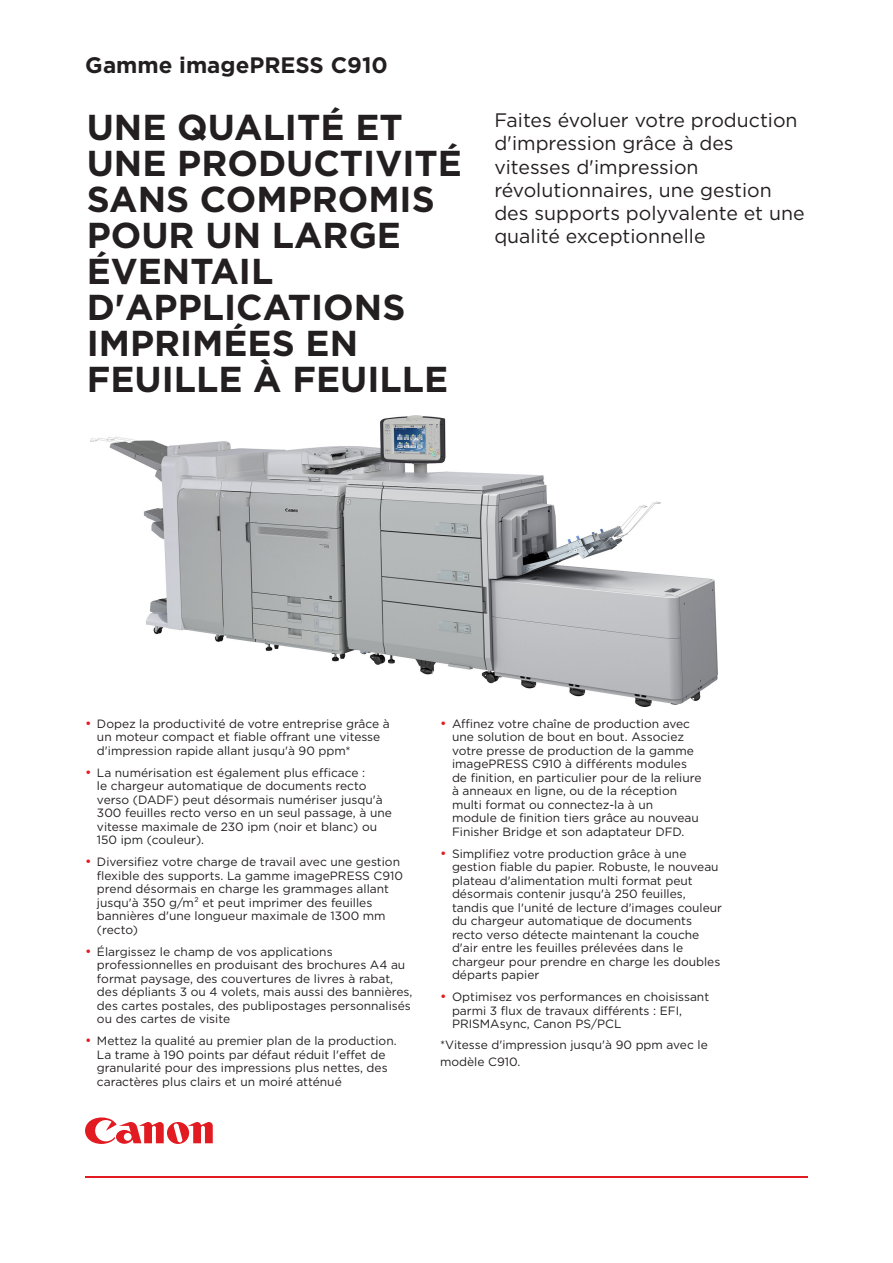
<style>
.page{position:relative;width:893px;height:1263px;background:#fff}
.page>*{position:absolute;margin:0;border:0;box-sizing:border-box;transform-origin:0 0}
.COVER_HEADER_MEDIUM{font:700 36px/36px "Gotham";color:#231f20}
.t1{font:700 22.35px "Gotham";color:#231f20}
.INTRO{font:19.5px/23.2px "Gotham";color:#231f20}
.BODY_BULLETS{font:12px/13.5px "Gotham";color:#231f20}
.s1{font-size:13.5px;color:#e21a21}
</style>
<div class="page">
<svg style="left:85px;top:1117px;width:128px;height:27px"></svg>
<hr style="left:85px;top:1176px;width:723px;height:2px;background:#e21a21">
<img style="left:91px;top:415px;width:627px;height:291px">
<p class="t1" style="left:85px;top:50px;width:304px">Gamme imagePRESS C910</p>
<p class="COVER_HEADER_MEDIUM" style="left:87px;top:109px;width:377px">UNE QUALITÉ ET<br>UNE PRODUCTIVITÉ<br>SANS COMPROMIS<br>POUR UN LARGE<br>ÉVENTAIL<br>D'APPLICATIONS<br>IMPRIMÉES EN<br>FEUILLE À FEUILLE</p>
<p class="INTRO" style="left:494px;top:108px;width:312px">Faites évoluer votre production d'impression grâce à des vitesses d'impression révolutionnaires, une gestion des supports polyvalente et une qualité exceptionnelle</p>
<p class="BODY_BULLETS" style="left:97px;top:716px;width:294px;text-indent:-12px"><span class="s1">•</span> Dopez la productivité de votre entreprise grâce à un moteur compact et fiable offrant une vitesse d'impression rapide allant jusqu'à 90 ppm*</p>
<p class="BODY_BULLETS" style="left:97px;top:765px;width:296px;text-indent:-12px"><span class="s1">•</span> La numérisation est également plus efficace :<br>le chargeur automatique de documents recto verso (DADF) peut désormais numériser jusqu'à 300 feuilles recto verso en un seul passage, à une vitesse maximale de 230 ipm (noir et blanc) ou 150 ipm (couleur).</p>
<p class="BODY_BULLETS" style="left:97px;top:855px;width:308px;text-indent:-12px"><span class="s1">•</span> Diversifiez votre charge de travail avec une gestion flexible des supports. La gamme imagePRESS C910 prend désormais en charge les grammages allant jusqu'à 350 g/m² et peut imprimer des feuilles bannières d'une longueur maximale de 1300 mm (recto)</p>
<p class="BODY_BULLETS" style="left:97px;top:944px;width:317px;text-indent:-12px"><span class="s1">•</span> Élargissez le champ de vos applications professionnelles en produisant des brochures A4 au format paysage, des couvertures de livres à rabat, des dépliants 3 ou 4 volets, mais aussi des bannières, des cartes postales, des publipostages personnalisés ou des cartes de visite</p>
<p class="BODY_BULLETS" style="left:97px;top:1034px;width:301px;text-indent:-12px"><span class="s1">•</span> Mettez la qualité au premier plan de la production.<br>La trame à 190 points par défaut réduit l'effet de granularité pour des impressions plus nettes, des caractères plus clairs et un moiré atténué</p>
<p class="BODY_BULLETS" style="left:452px;top:716px;width:251px;text-indent:-12px"><span class="s1">•</span> Affinez votre chaîne de production avec une solution de bout en bout. Associez votre presse de production de la gamme imagePRESS C910 à différents modules de finition, en particulier pour de la reliure à anneaux en ligne, ou de la réception multi format ou connectez-la à un<br>module de finition tiers grâce au nouveau Finisher Bridge et son adaptateur DFD.</p>
<p class="BODY_BULLETS" style="left:452px;top:846px;width:272px;text-indent:-12px"><span class="s1">•</span> Simplifiez votre production grâce à une gestion fiable du papier. Robuste, le nouveau plateau d'alimentation multi format peut désormais contenir jusqu'à 250 feuilles, tandis que l'unité de lecture d'images couleur du chargeur automatique de documents recto verso détecte maintenant la couche d'air entre les feuilles prélevées dans le chargeur pour prendre en charge les doubles départs papier</p>
<p class="BODY_BULLETS" style="left:452px;top:990px;width:259px;text-indent:-12px"><span class="s1">•</span> Optimisez vos performances en choisissant parmi 3 flux de travaux différents : EFI,<br>PRISMAsync, Canon PS/PCL</p>
<p class="BODY_BULLETS" style="left:440px;top:1037px;width:269px;line-height:16.2px">*Vitesse d'impression jusqu'à 90 ppm avec le modèle C910.</p>
</div>
